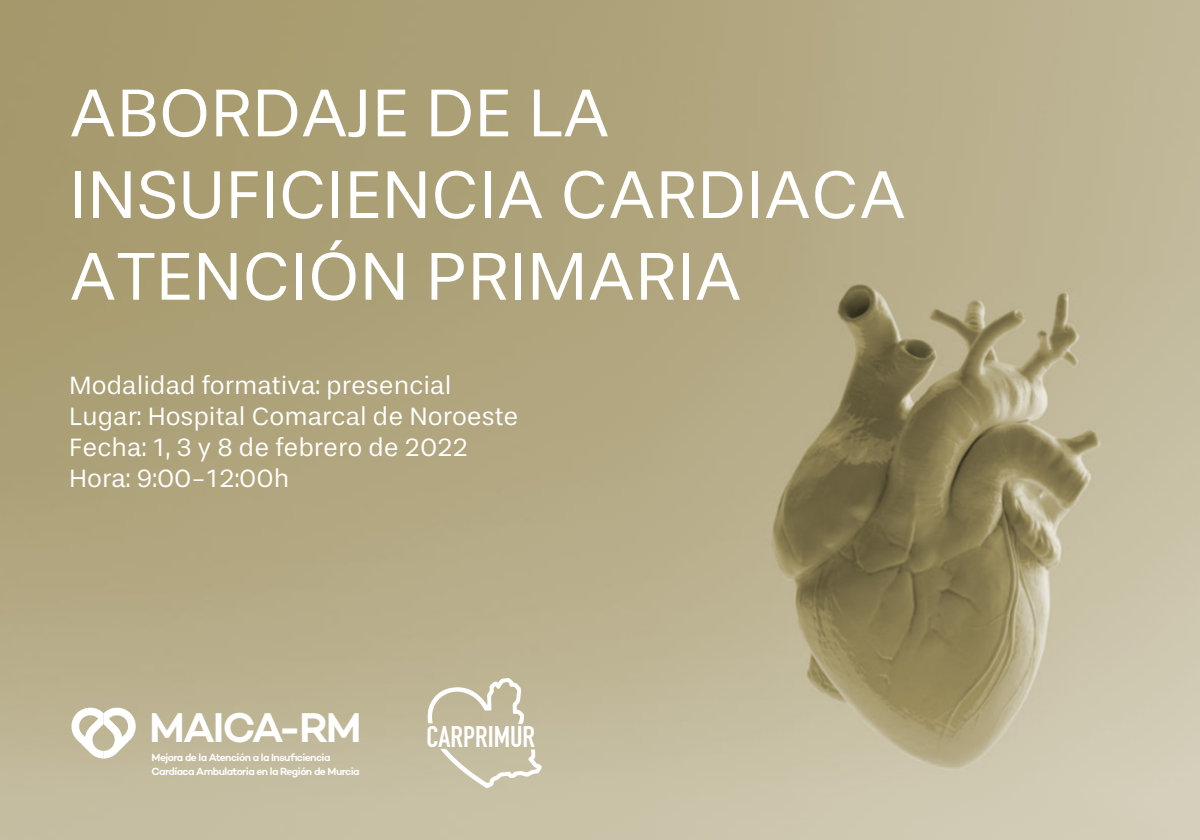
<style>
.page{position:relative;width:1200px;height:840px;background:#fff}
.page>*{position:absolute;margin:0;border:0;box-sizing:border-box;transform-origin:0 0}
.t1{font:70px/81.6px "Stevie Sans";color:#fff}
.t2{font:600 42.4px "Campton";letter-spacing:-.05em;color:#fff}
.t3{font:700 29.4px "DIN Condensed";color:#fff}
.t4{font:26px/31.2px "Stevie Sans";color:#fff}
.t5{font:600 10.6px/13.4px "Campton";letter-spacing:-.055em;color:#fff}
</style>
<div class="page">
<img style="left:0;top:0;width:1200px;height:840px">
<svg style="left:70px;top:706px;width:68px;height:53px"></svg>
<svg style="left:427px;top:678px;width:115px;height:110px;background:#c8c1a7"></svg>
<h1 class="t1" style="left:69px;top:73px;width:839px">ABORDAJE DE LA<br>INSUFICIENCIA CARDIACA<br>ATENCIÓN PRIMARIA</h1>
<p class="t4" style="left:69px;top:370px;width:451px">Modalidad formativa: presencial<br>Lugar: Hospital Comarcal de Noroeste<br>Fecha: 1, 3 y 8 de febrero de 2022<br>Hora: 9:00-12:00h</p>
<h2 class="t2" style="left:149px;top:712px;width:214px">MAICA-RM</h2>
<p class="t5" style="left:152px;top:752px;width:210px">Mejora de la Atención a la Insuficiencia<br>Cardíaca Ambulatoria en la Región de Murcia</p>
<p class="t3" style="left:427px;top:719px;width:110px">CARPRIMUR</p>
</div>
